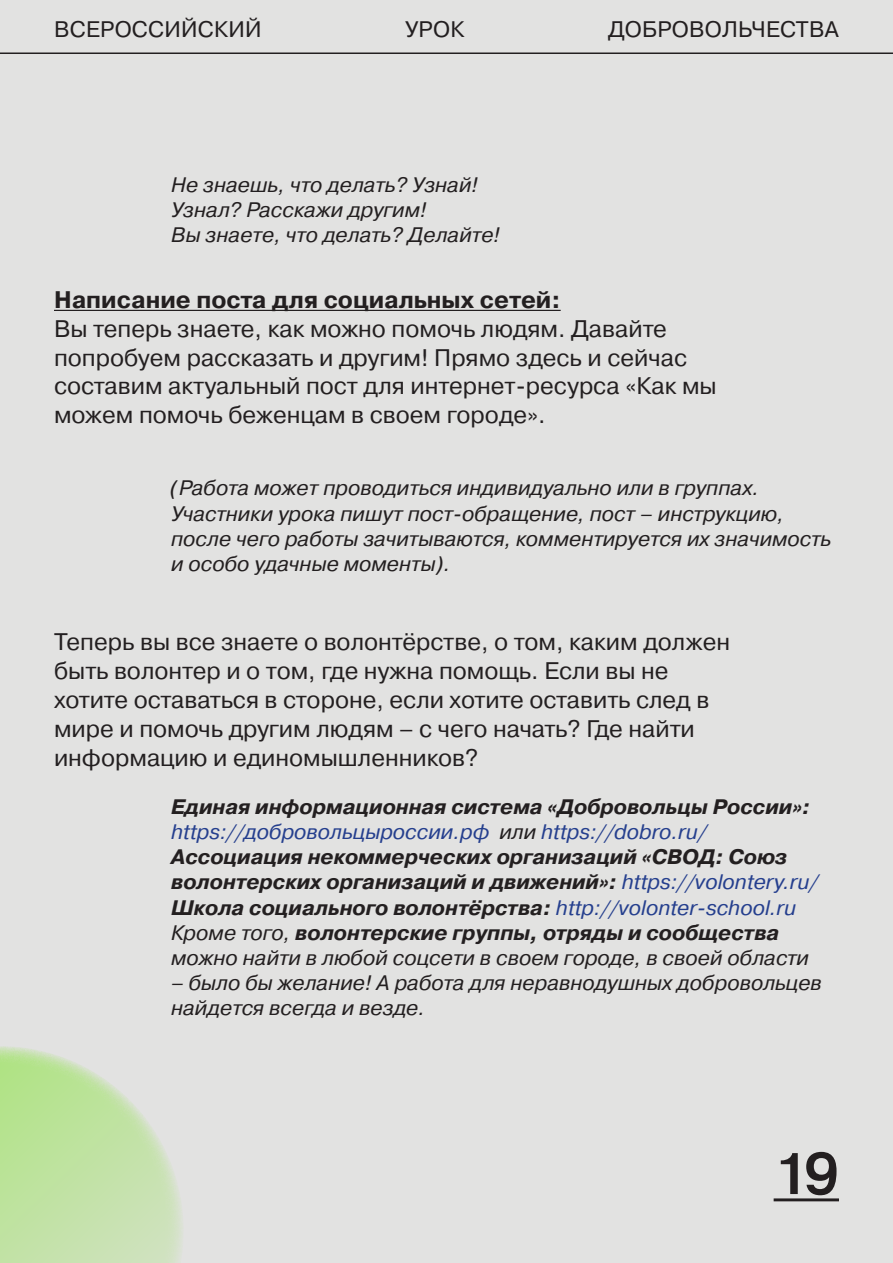
<style>
.page{position:relative;width:893px;height:1263px;background:#e2e2e1}
.page>*{position:absolute;margin:0;border:0;box-sizing:border-box;transform-origin:0 0}
.t1{font:500 58.5px "Pragmatica";color:#231f20}
.t2{font:24px/28.8px "Pragmatica";color:#231f20}
.t3{font:700 24px "Pragmatica";color:#231f20}
.t4{font:22.5px "Pragmatica";letter-spacing:.01em;color:#231f20}
.t5{font:italic 21px/25.2px "Pragmatica";color:#231f20}
.t6{font:italic 700 21px/25.2px "Pragmatica";color:#231f20}
.s1{font-weight:400;color:#253f8e}
.s2{font-weight:400}
.s3{font-weight:700}
</style>
<div class="page">
<svg style="left:0;top:1046px;width:183px;height:217px"></svg>
<hr style="left:0;top:53px;width:893px;height:1px;background:#231f20">
<hr style="left:774px;top:1198px;width:65px;height:3px;background:#231f20">
<hr style="left:54px;top:310px;width:507px;height:1px;background:#231f20">
<p class="t4" style="left:54px;top:15px;width:209px">ВСЕРОССИЙСКИЙ</p>
<p class="t4" style="left:405px;top:15px;width:61px">УРОК</p>
<p class="t4" style="left:608px;top:15px;width:232px">ДОБРОВОЛЬЧЕСТВА</p>
<p class="t5" style="left:171px;top:172px;width:308px">Не знаешь, что делать? Узнай!</p>
<p class="t5" style="left:171px;top:198px;width:257px">Узнал? Расскажи другим!</p>
<p class="t5" style="left:171px;top:223px;width:330px">Вы знаете, что делать? Делайте!</p>
<p class="t3" style="left:54px;top:284px;width:508px">Написание поста для социальных сетей:</p>
<p class="t2" style="left:54px;top:315px;width:664px">Вы теперь знаете, как можно помочь людям. Давайте попробуем рассказать и другим! Прямо здесь и сейчас составим актуальный пост для интернет-ресурса «Как мы можем помочь беженцам в своем городе».</p>
<p class="t5" style="left:171px;top:476px;width:662px">(Работа может проводиться индивидуально или в группах.<br>Участники урока пишут пост-обращение, пост – инструкцию, после чего работы зачитываются, комментируется их значимость и особо удачные моменты).</p>
<p class="t2" style="left:54px;top:628px;width:678px">Теперь вы все знаете о волонтёрстве, о том, каким должен быть волонтер и о том, где нужна помощь. Если вы не хотите оставаться в стороне, если хотите оставить след в мире и помочь другим людям – с чего начать? Где найти информацию и единомышленников?</p>
<p class="t6" style="left:171px;top:794px;width:640px">Единая информационная система «Добровольцы России»: <span class="s1">https://добровольцыроссии.рф</span> <span class="s2">или</span> <span class="s1">https://dobro.ru/</span></p>
<p class="t6" style="left:171px;top:845px;width:649px">Ассоциация некоммерческих организаций «СВОД: Союз волонтерских организаций и движений»: <span class="s1">https://volontery.ru/</span></p>
<p class="t6" style="left:171px;top:895px;width:627px">Школа социального волонтёрства: <span class="s1">http://volonter-school.ru</span></p>
<p class="t5" style="left:171px;top:920px;width:639px">Кроме того, <span class="s3">волонтерские группы, отряды и сообщества </span>можно найти в любой соцсети в своем городе, в своей области</p>
<p class="t5" style="left:171px;top:971px;width:652px">– было бы желание! А работа для неравнодушных добровольцев найдется всегда и везде.</p>
<p class="t1" style="left:774px;top:1136px;width:67px">19</p>
</div>
